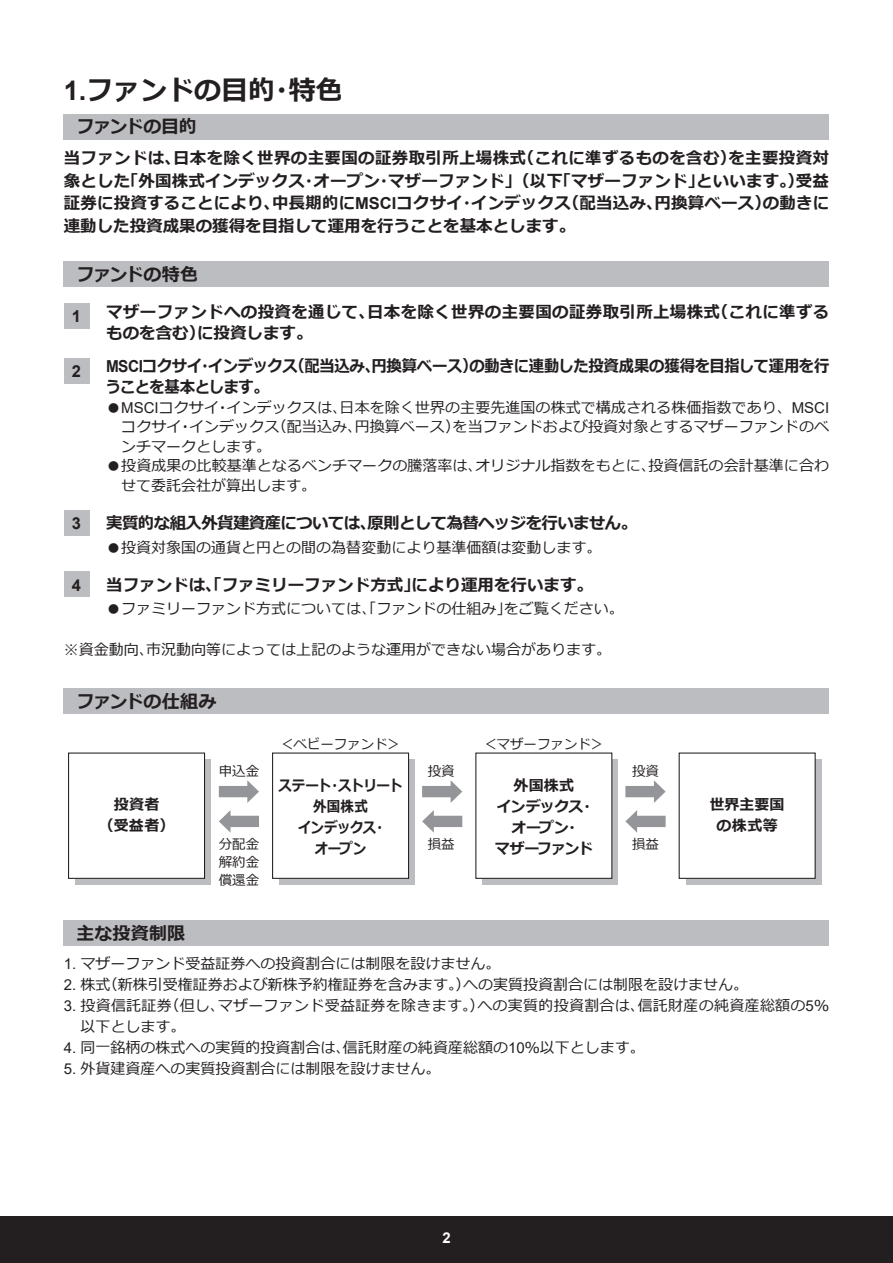
<style>
.page{position:relative;width:893px;height:1263px;background:#fff}
.page>*{position:absolute;margin:0;border:0;box-sizing:border-box;transform-origin:0 0}
.t1{font:700 27px "Meiryo";color:#231f20}
.t2{font:700 18px "Meiryo";color:#231f20}
.t3{font:700 18px "Meiryo";letter-spacing:-.045em;color:#231f20}
.t4{font:700 18px "Meiryo";letter-spacing:-.03em;color:#231f20}
.t5{font:700 16.5px/22.5px "Meiryo";color:#231f20;text-align:justify}
.t6{font:700 16.5px/21px "Meiryo";letter-spacing:-.025em;color:#231f20;scale:.93 1}
.t7{font:700 16.5px/21px "Meiryo";letter-spacing:.02em;color:#231f20}
.t8{font:700 16.5px "Meiryo";letter-spacing:-.04em;color:#231f20}
.t9{font:700 16.5px "Arial";color:#231f20}
.t10{font:15px/19.5px "Meiryo";color:#231f20;text-align:justify}
.t11{font:15px/21px "Meiryo";letter-spacing:.02em;color:#231f20}
.t12{font:700 15px/21px "Meiryo";letter-spacing:-.02em;color:#231f20;text-align:center;scale:.9 1}
.t13{font:700 15px/21px "Meiryo";letter-spacing:-.05em;color:#231f20;text-align:center}
.t14{font:700 15px/21px "Meiryo";letter-spacing:.005em;color:#231f20;text-align:center}
.t15{font:700 15px/21px "Meiryo";letter-spacing:-.02em;color:#231f20;text-align:center}
.t16{font:700 14.85px "Arial";color:#fff}
.t17{font:13.5px/18px "Meiryo";color:#231f20;text-align:justify}
.s1{font-family:"Arial"}
</style>
<div class="page">
<div style="left:0;top:1216px;width:893px;height:47px;background:#231f20"></div>
<div style="left:64px;top:114px;width:765px;height:25px;background:#bcbdc0"></div>
<div style="left:64px;top:261px;width:765px;height:25px;background:#bcbdc0"></div>
<div style="left:64px;top:303px;width:25px;height:26px;background:#bcbdc0"></div>
<div style="left:64px;top:358px;width:25px;height:25px;background:#bcbdc0"></div>
<div style="left:64px;top:510px;width:25px;height:25px;background:#bcbdc0"></div>
<div style="left:64px;top:571px;width:25px;height:26px;background:#bcbdc0"></div>
<div style="left:64px;top:688px;width:765px;height:26px;background:#bcbdc0"></div>
<div style="left:75px;top:759px;width:136px;height:126px;background:#bcbdc0"></div>
<div style="left:685px;top:759px;width:136px;height:126px;background:#bcbdc0"></div>
<div style="left:279px;top:759px;width:136px;height:126px;background:#bcbdc0"></div>
<svg style="left:482px;top:759px;width:136px;height:126px;background:#adaeb0"></svg>
<div style="left:69px;top:753px;width:136px;height:125px;background:#fff"></div>
<div style="left:68px;top:752px;width:137px;height:127px;border:1px solid #231f20"></div>
<div style="left:679px;top:753px;width:136px;height:125px;background:#fff"></div>
<div style="left:679px;top:752px;width:137px;height:127px;border:1px solid #231f20"></div>
<svg style="left:219px;top:780px;width:40px;height:23px"></svg>
<svg style="left:219px;top:810px;width:40px;height:23px"></svg>
<svg style="left:422px;top:780px;width:40px;height:23px"></svg>
<svg style="left:422px;top:810px;width:40px;height:23px"></svg>
<svg style="left:625px;top:780px;width:41px;height:23px"></svg>
<svg style="left:625px;top:810px;width:41px;height:23px"></svg>
<div style="left:273px;top:753px;width:136px;height:125px;background:#fff"></div>
<div style="left:272px;top:752px;width:137px;height:127px;border:1px solid #231f20"></div>
<div style="left:476px;top:753px;width:136px;height:125px;background:#fff"></div>
<div style="left:64px;top:920px;width:765px;height:25px;background:#bcbdc0"></div>
<h1 class="t1" style="left:64px;top:71px;width:281px"><span class="s1">1.</span>ファンドの目的・特色</h1>
<p class="t3" style="left:77px;top:114px;width:122px">ファンドの目的</p>
<p class="t5" style="left:64px;top:148px;width:767px">当ファンドは、日本を除く世界の主要国の証券取引所上場株式（これに準ずるものを含む）を主要投資対象とした「外国株式インデックス・オープン・マザーファンド」（以下「マザーファンド」といいます。）受益証券に投資することにより、中長期的に<span class="s1">MSCI</span>コクサイ・インデックス（配当込み、円換算ベース）の動きに連動した投資成果の獲得を目指して運用を行うことを基本とします。</p>
<p class="t4" style="left:77px;top:261px;width:123px">ファンドの特色</p>
<p class="t9" style="left:72px;top:305px;width:11px">1</p>
<p class="t7" style="left:106px;top:302px;width:725px">マザーファンドへの投資を通じて、日本を除く世界の主要国の証券取引所上場株式（これに準ずるものを含む）に投資します。</p>
<p class="t9" style="left:72px;top:360px;width:11px">2</p>
<p class="t6" style="left:106px;top:357px;width:779px"><span class="s1">MSCI</span>コクサイ・インデックス（配当込み、円換算ベース）の動きに連動した投資成果の獲得を目指して運用を行うことを基本とします。</p>
<p class="t10" style="left:121px;top:398px;width:709px;text-indent:-15px">● <span class="s1">MSCI</span>コクサイ・インデックスは、日本を除く世界の主要先進国の株式で構成される株価指数であり、<span class="s1">MSCI</span>コクサイ・インデックス（配当込み、円換算ベース）を当ファンドおよび投資対象とするマザーファンドのベンチマークとします。</p>
<p class="t10" style="left:121px;top:457px;width:709px;text-indent:-15px">●投資成果の比較基準となるベンチマークの騰落率は、オリジナル指数をもとに、投資信託の会計基準に合わせて委託会社が算出します。</p>
<p class="t9" style="left:72px;top:511px;width:11px">3</p>
<p class="t8" style="left:106px;top:511px;width:532px">実質的な組入外貨建資産については、原則として為替ヘッジを行いません。</p>
<p class="t10" style="left:106px;top:538px;width:496px">●投資対象国の通貨と円との間の為替変動により基準価額は変動します。</p>
<p class="t9" style="left:72px;top:573px;width:11px">4</p>
<p class="t5" style="left:106px;top:574px;width:488px">当ファンドは、「ファミリーファンド方式」により運用を行います。</p>
<p class="t10" style="left:106px;top:600px;width:519px">●ファミリーファンド方式については、「ファンドの仕組み」をご覧ください。</p>
<p class="t10" style="left:64px;top:641px;width:549px">※資金動向、市況動向等によっては上記のような運用ができない場合があります。</p>
<p class="t2" style="left:77px;top:689px;width:141px">ファンドの仕組み</p>
<p class="t15" style="left:99px;top:795px;width:77px">投資者<br>（受益者）</p>
<p class="t17" style="left:219px;top:763px;width:42px">申込金</p>
<p class="t17" style="left:219px;top:836px;width:42px">分配金解約金償還金</p>
<p class="t17" style="left:280px;top:736px;width:123px">＜ベビーファンド＞</p>
<p class="t17" style="left:483px;top:736px;width:123px">＜マザーファンド＞</p>
<p class="t17" style="left:428px;top:763px;width:28px">投資</p>
<p class="t12" style="left:279px;top:775px;width:139px">ステート・ストリート外国株式<br>インデックス・<br>オープン</p>
<p class="t13" style="left:495px;top:775px;width:102px">外国株式<br>インデックス・オープン・<br>マザーファンド</p>
<p class="t17" style="left:428px;top:836px;width:28px">損益</p>
<p class="t17" style="left:632px;top:763px;width:28px">投資</p>
<p class="t17" style="left:632px;top:836px;width:28px">損益</p>
<p class="t14" style="left:710px;top:795px;width:76px">世界主要国の株式等</p>
<p class="t2" style="left:77px;top:920px;width:110px">主な投資制限</p>
<p class="t10" style="left:64px;top:954px;width:438px"><span class="s1">1.</span> マザーファンド受益証券への投資割合には制限を設けません。</p>
<p class="t10" style="left:64px;top:975px;width:686px"><span class="s1">2.</span> 株式（新株引受権証券および新株予約権証券を含みます。）への実質投資割合には制限を設けません。</p>
<p class="t11" style="left:80px;top:996px;width:750px;text-indent:-17px"><span class="s1">3.</span> 投資信託証券（但し、マザーファンド受益証券を除きます。）への実質的投資割合は、信託財産の純資産総額の<span class="s1">5</span>％以下とします。</p>
<p class="t10" style="left:64px;top:1038px;width:582px"><span class="s1">4.</span> 同一銘柄の株式への実質的投資割合は、信託財産の純資産総額の<span class="s1">10</span>％以下とします。</p>
<p class="t10" style="left:64px;top:1059px;width:378px"><span class="s1">5.</span> 外貨建資産への実質投資割合には制限を設けません。</p>
<p class="t16" style="left:442px;top:1227px;width:10px">2</p>
</div>
